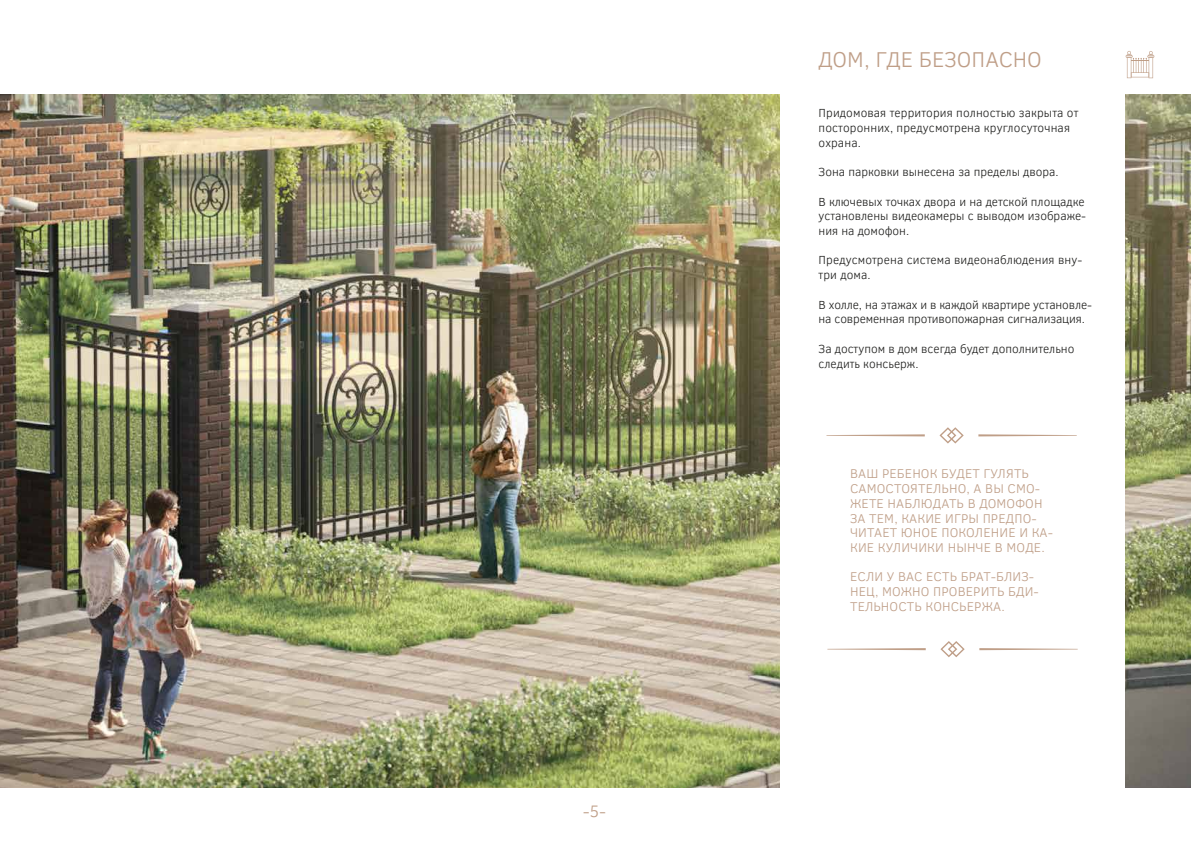
<style>
.page{position:relative;width:1191px;height:842px;background:#fff}
.page>*{position:absolute;margin:0;border:0;box-sizing:border-box;transform-origin:0 0}
.t1{font:300 22px "Clear Sans";color:#bf9e87}
.t2{font:300 17px "Clear Sans";color:#bf9e87}
.t3{font:300 13px/14.7px "Clear Sans";letter-spacing:.01em;color:#bf9e87}
.t4{font:300 12px/14.7px "Clear Sans";color:#1d1d1b}
</style>
<div class="page">
<img style="left:0;top:95px;width:1191px;height:693px">
<div style="left:780px;top:80px;width:345px;height:730px;background:#fff"></div>
<svg style="left:1125px;top:51px;width:29px;height:27px"></svg>
<svg style="left:940px;top:641px;width:24px;height:16px"></svg>
<svg style="left:979px;top:648px;width:98px;height:2px"></svg>
<svg style="left:827px;top:648px;width:98px;height:2px"></svg>
<svg style="left:939px;top:427px;width:24px;height:16px"></svg>
<svg style="left:978px;top:434px;width:98px;height:2px"></svg>
<svg style="left:826px;top:434px;width:98px;height:2px"></svg>
<h2 class="t2" style="left:583px;top:800px;width:25px">-5-</h2>
<h1 class="t1" style="left:818px;top:45px;width:225px">ДОМ, ГДЕ БЕЗОПАСНО</h1>
<p class="t4" style="left:818px;top:106px;width:261px">Придомовая территория полностью закрыта от посторонних, предусмотрена круглосуточная охрана.</p>
<p class="t4" style="left:818px;top:164px;width:242px">Зона парковки вынесена за пределы двора.</p>
<p class="t4" style="left:818px;top:194px;width:269px">В ключевых точках двора и на детской площадке установлены видеокамеры с выводом изображе&shy;ния на домофон.</p>
<p class="t4" style="left:818px;top:253px;width:265px">Предусмотрена система видеонаблюдения вну&shy;три дома.</p>
<p class="t4" style="left:818px;top:297px;width:275px">В холле, на этажах и в каждой квартире установле&shy;на современная противопожарная сигнализация.</p>
<p class="t4" style="left:818px;top:341px;width:257px">За доступом в дом всегда будет дополнительно следить консьерж.</p>
<p class="t3" style="left:850px;top:466px;width:204px">ВАШ РЕБЕНОК БУДЕТ ГУЛЯТЬ<br>САМОСТОЯТЕЛЬНО, А ВЫ СМО-<br>ЖЕТЕ НАБЛЮДАТЬ В ДОМОФОН<br>ЗА ТЕМ, КАКИЕ ИГРЫ ПРЕДПО-<br>ЧИТАЕТ ЮНОЕ ПОКОЛЕНИЕ И КА-<br>КИЕ КУЛИЧИКИ НЫНЧЕ В МОДЕ.</p>
<p class="t3" style="left:850px;top:570px;width:190px">ЕСЛИ У ВАС ЕСТЬ БРАТ-БЛИЗ-<br>НЕЦ, МОЖНО ПРОВЕРИТЬ БДИ-<br>ТЕЛЬНОСТЬ КОНСЬЕРЖА.</p>
</div>
